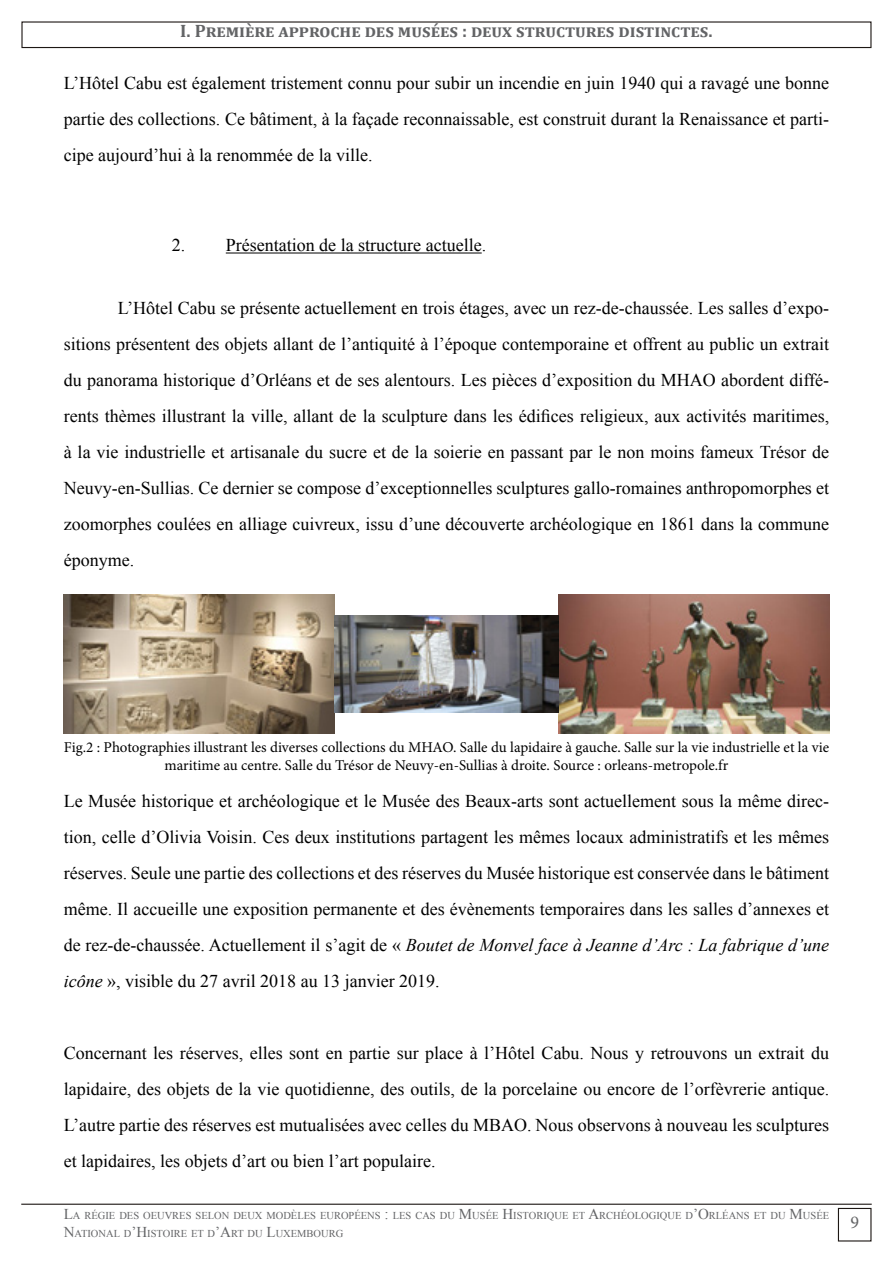
<style>
.page{position:relative;width:893px;height:1263px;background:#fff}
.page>*{position:absolute;margin:0;border:0;box-sizing:border-box;transform-origin:0 0}
.t1{font:18px/36px "Times New Roman";color:#000;text-align:justify}
.t2{font:700 18px "Cambria";color:#636466}
.t3{font:18px "Minion Pro";color:#636466}
.t4{font:15px/18px "Minion Pro";color:#000;text-align:center}
.t5{font:10.5px/18px "Times New Roman";color:#636466}
.s1{font-style:italic}
.s2{font-size:15px}
</style>
<div class="page">
<div style="left:21px;top:21px;width:850px;height:27px;border:1px solid #1d1714"></div>
<hr style="left:21px;top:1203px;width:851px;height:2px;background:#1d1714">
<div style="left:838px;top:1208px;width:33px;height:33px;border:1px solid #1d1714"></div>
<hr style="left:226px;top:253px;width:256px;height:1px;background:#000">
<img style="left:64px;top:595px;width:271px;height:138px">
<img style="left:558px;top:595px;width:271px;height:138px">
<img style="left:335px;top:615px;width:223px;height:98px">
<p class="t2" style="left:180px;top:18px;width:534px">I. Première approche des musées : deux structures distinctes.</p>
<p class="t1" style="left:64px;top:65px;width:767px">L’Hôtel Cabu est également tristement connu pour subir un incendie en juin 1940 qui a ravagé une bonne partie des collections. Ce bâtiment, à la façade reconnaissable, est construit durant la Renaissance et parti&shy;cipe aujourd’hui à la renommée de la ville.</p>
<p class="t1" style="left:172px;top:227px;width:316px">2. Présentation de la structure actuelle.</p>
<p class="t1" style="left:64px;top:290px;width:767px;text-indent:54px">L’Hôtel Cabu se présente actuellement en trois étages, avec un rez-de-chaussée. Les salles d’expo&shy;sitions présentent des objets allant de l’antiquité à l’époque contemporaine et offrent au public un extrait du panorama historique d’Orléans et de ses alentours. Les pièces d’exposition du MHAO abordent diffé&shy;rents thèmes illustrant la ville, allant de la sculpture dans les édifices religieux, aux activités maritimes, à la vie industrielle et artisanale du sucre et de la soierie en passant par le non moins fameux Trésor de Neuvy-en-Sullias. Ce dernier se compose d’exceptionnelles sculptures gallo-romaines anthropomorphes et zoomorphes coulées en alliage cuivreux, issu d’une découverte archéologique en 1861 dans la commune éponyme.</p>
<p class="t4" style="left:64px;top:739px;width:767px">Fig.2 : Photographies illustrant les diverses collections du MHAO. Salle du lapidaire à gauche. Salle sur la vie industrielle et la vie maritime au centre. Salle du Trésor de Neuvy-en-Sullias à droite. Source : orleans-metropole.fr</p>
<p class="t1" style="left:64px;top:783px;width:767px">Le Musée historique et archéologique et le Musée des Beaux-arts sont actuellement sous la même direc&shy;tion, celle d’Olivia Voisin. Ces deux institutions partagent les mêmes locaux administratifs et les mêmes réserves. Seule une partie des collections et des réserves du Musée historique est conservée dans le bâtiment même. Il accueille une exposition permanente et des évènements temporaires dans les salles d’annexes et de rez-de-chaussée. Actuellement il s’agit de « <span class="s1">Boutet de Monvel face à Jeanne d’Arc : La fabrique d’une icône</span> », visible du 27 avril 2018 au 13 janvier 2019.</p>
<p class="t1" style="left:64px;top:1035px;width:767px">Concernant les réserves, elles sont en partie sur place à l’Hôtel Cabu. Nous y retrouvons un extrait du lapidaire, des objets de la vie quotidienne, des outils, de la porcelaine ou encore de l’orfèvrerie antique.<br>L’autre partie des réserves est mutualisées avec celles du MBAO. Nous observons à nouveau les sculptures et lapidaires, les objets d’art ou bien l’art populaire.</p>
<p class="t5" style="left:64px;top:1206px;width:767px"><span class="s2">L</span>A RÉGIE DES OEUVRES SELON DEUX MODÈLES EUROPÉENS <span class="s2">:</span> LES CAS DU <span class="s2">M</span>USÉE <span class="s2">H</span>ISTORIQUE ET <span class="s2">A</span>RCHÉOLOGIQUE D<span class="s2">’O</span>RLÉANS ET DU <span class="s2">M</span>USÉE<br><span class="s2">N</span>ATIONAL D<span class="s2">’H</span>ISTOIRE ET D<span class="s2">’A</span>RT DU <span class="s2">L</span>UXEMBOURG</p>
<p class="t3" style="left:850px;top:1210px;width:10px">9</p>
</div>
